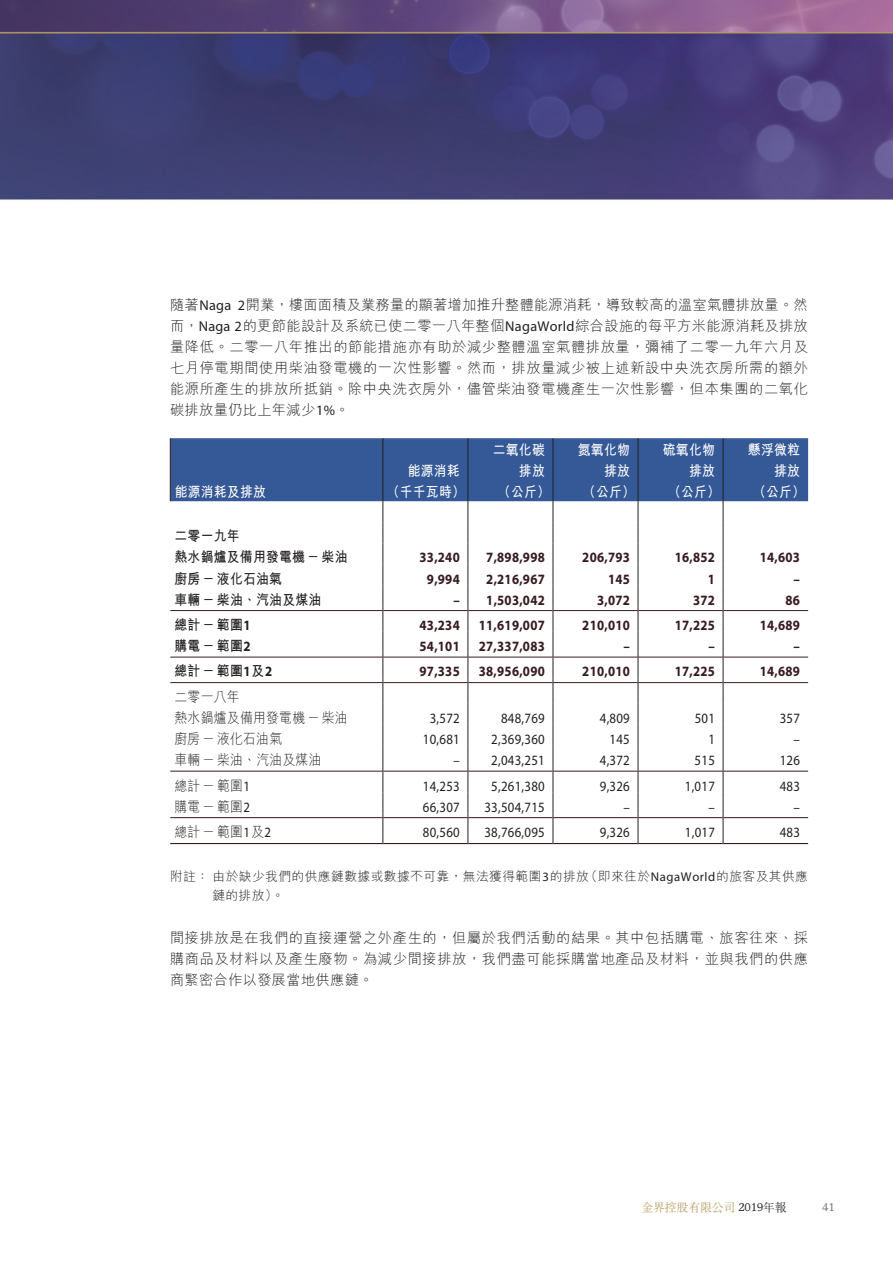
<style>
.page{position:relative;width:893px;height:1263px;background:#fff}
.page>*{position:absolute;margin:0;border:0;box-sizing:border-box;transform-origin:0 0}
.t1{font:300 14.25px/21px "M Hei HK";letter-spacing:.04em;color:#231f20;text-align:justify}
.t2{font:700 14.25px "Myriad Pro";letter-spacing:.02em;color:#361b1f;scale:.9 1}
.t3{font:14.25px "Myriad Pro";letter-spacing:.02em;color:#231f20;scale:.9 1}
.t4{font:700 14.25px/21px "M Hei HK";letter-spacing:.02em;color:#fff;scale:.9 1}
.t5{font:700 14.25px/21px "M Hei HK";letter-spacing:.02em;color:#231f20;scale:.9 1}
.t6{font:300 14.25px/21px "M Hei HK";letter-spacing:.02em;color:#231f20;scale:.9 1}
.t7{font:300 14.25px "M Hei HK";letter-spacing:.04em;color:#231f20;scale:.9 1}
.t8{font:300 12.75px/19.5px "M Hei HK";letter-spacing:.035em;color:#231f20}
.t9{font:300 12px "M Sung HK";letter-spacing:-.025em;color:#b39758}
.t10{font:12px "Garth Graphic Std";color:#6c6d70}
.s1{font-family:"Myriad Pro";font-weight:400}
.s2{font-family:"Myriad Pro"}
.s3{font-family:"Garth Graphic Std";font-weight:400;color:#231f20}
.s4{color:#231f20}
</style>
<div class="page">
<img style="left:0;top:0;width:893px;height:845px">
<svg style="left:170px;top:438px;width:638px;height:406px"></svg>
<hr style="left:170px;top:610px;width:212px;height:1px;background:#361b1f">
<hr style="left:383px;top:610px;width:85px;height:1px;background:#361b1f">
<hr style="left:468px;top:610px;width:85px;height:1px;background:#361b1f">
<hr style="left:553px;top:610px;width:85px;height:1px;background:#361b1f">
<hr style="left:638px;top:610px;width:85px;height:1px;background:#361b1f">
<hr style="left:723px;top:610px;width:85px;height:1px;background:#361b1f">
<hr style="left:170px;top:657px;width:212px;height:1px;background:#361b1f">
<hr style="left:383px;top:657px;width:85px;height:1px;background:#361b1f">
<hr style="left:468px;top:657px;width:85px;height:1px;background:#361b1f">
<hr style="left:553px;top:657px;width:85px;height:1px;background:#361b1f">
<hr style="left:638px;top:657px;width:85px;height:1px;background:#361b1f">
<hr style="left:723px;top:657px;width:85px;height:1px;background:#361b1f">
<hr style="left:170px;top:682px;width:212px;height:1px;background:#361b1f">
<hr style="left:383px;top:682px;width:85px;height:1px;background:#361b1f">
<hr style="left:468px;top:682px;width:85px;height:1px;background:#361b1f">
<hr style="left:553px;top:682px;width:85px;height:1px;background:#361b1f">
<hr style="left:638px;top:682px;width:85px;height:1px;background:#361b1f">
<hr style="left:723px;top:682px;width:85px;height:1px;background:#361b1f">
<hr style="left:170px;top:771px;width:212px;height:1px;background:#361b1f">
<hr style="left:383px;top:771px;width:85px;height:1px;background:#361b1f">
<hr style="left:468px;top:771px;width:85px;height:1px;background:#361b1f">
<hr style="left:553px;top:771px;width:85px;height:1px;background:#361b1f">
<hr style="left:638px;top:771px;width:85px;height:1px;background:#361b1f">
<hr style="left:723px;top:771px;width:85px;height:1px;background:#361b1f">
<hr style="left:170px;top:817px;width:212px;height:1px;background:#361b1f">
<hr style="left:383px;top:817px;width:85px;height:1px;background:#361b1f">
<hr style="left:468px;top:817px;width:85px;height:1px;background:#361b1f">
<hr style="left:553px;top:817px;width:85px;height:1px;background:#361b1f">
<hr style="left:638px;top:817px;width:85px;height:1px;background:#361b1f">
<hr style="left:723px;top:817px;width:85px;height:1px;background:#361b1f">
<hr style="left:170px;top:843px;width:212px;height:1px;background:#361b1f">
<hr style="left:383px;top:843px;width:85px;height:1px;background:#361b1f">
<hr style="left:468px;top:843px;width:85px;height:1px;background:#361b1f">
<hr style="left:553px;top:843px;width:85px;height:1px;background:#361b1f">
<hr style="left:638px;top:843px;width:85px;height:1px;background:#361b1f">
<hr style="left:723px;top:843px;width:85px;height:1px;background:#361b1f">
<p class="t1" style="left:170px;top:294px;width:639px">隨著<span class="s1">Naga 2</span>開業，樓面面積及業務量的顯著增加推升整體能源消耗，導致較高的溫室氣體排放量。然而，<span class="s1">Naga 2</span>的更節能設計及系統已使二零一八年整個<span class="s1">NagaWorld</span>綜合設施的每平方米能源消耗及排放量降低。二零一八年推出的節能措施亦有助於減少整體溫室氣體排放量，彌補了二零一九年六月及七月停電期間使用柴油發電機的一次性影響。然而，排放量減少被上述新設中央洗衣房所需的額外能源所產生的排放所抵銷。除中央洗衣房外，儘管柴油發電機產生一次性影響，但本集團的二氧化碳排放量仍比上年減少<span class="s1">1%</span>。</p>
<p class="t4" style="left:175px;top:480px;width:103px">能源消耗及排放</p>
<p class="t5" style="left:175px;top:524px;width:194px">二零一九年<br>熱水鍋爐及備用發電機－柴油</p>
<p class="t4" style="left:387px;top:459px;width:88px;text-indent:21px">能源消耗（千千瓦時）</p>
<p class="t4" style="left:493px;top:438px;width:59px">二氧化碳</p>
<p class="t4" style="left:519px;top:459px;width:30px">排放</p>
<p class="t4" style="left:498px;top:480px;width:59px">（公斤）</p>
<p class="t4" style="left:578px;top:438px;width:59px">氮氧化物</p>
<p class="t4" style="left:604px;top:459px;width:30px">排放</p>
<p class="t4" style="left:583px;top:480px;width:59px">（公斤）</p>
<p class="t4" style="left:663px;top:438px;width:59px">硫氧化物</p>
<p class="t4" style="left:689px;top:459px;width:30px">排放</p>
<p class="t4" style="left:668px;top:480px;width:59px">（公斤）</p>
<p class="t4" style="left:748px;top:438px;width:59px">懸浮微粒</p>
<p class="t4" style="left:774px;top:459px;width:30px">排放</p>
<p class="t4" style="left:753px;top:480px;width:59px">（公斤）</p>
<p class="t2" style="left:420px;top:548px;width:46px">33,240</p>
<p class="t2" style="left:486px;top:548px;width:67px">7,898,998</p>
<p class="t2" style="left:582px;top:548px;width:54px">206,793</p>
<p class="t2" style="left:675px;top:548px;width:46px">16,852</p>
<p class="t2" style="left:760px;top:548px;width:46px">14,603</p>
<p class="t5" style="left:175px;top:566px;width:121px">廚房－液化石油氣</p>
<p class="t2" style="left:427px;top:569px;width:38px">9,994</p>
<p class="t2" style="left:486px;top:569px;width:67px">2,216,967</p>
<p class="t2" style="left:608px;top:569px;width:26px">145</p>
<p class="t2" style="left:708px;top:569px;width:9px">1</p>
<p class="t2" style="left:794px;top:569px;width:9px">–</p>
<p class="t5" style="left:175px;top:587px;width:165px">車輛－柴油、汽油及煤油</p>
<p class="t2" style="left:453px;top:590px;width:103px">– 1,503,042</p>
<p class="t2" style="left:597px;top:590px;width:38px">3,072</p>
<p class="t2" style="left:693px;top:590px;width:26px">372</p>
<p class="t2" style="left:785px;top:590px;width:18px">86</p>
<p class="t5" style="left:175px;top:613px;width:86px">總計－範圍<span class="s2">1</span></p>
<p class="t2" style="left:420px;top:616px;width:46px">43,234</p>
<p class="t2" style="left:479px;top:616px;width:75px">11,619,007</p>
<p class="t2" style="left:582px;top:616px;width:54px">210,010</p>
<p class="t2" style="left:675px;top:616px;width:46px">17,225</p>
<p class="t2" style="left:760px;top:616px;width:46px">14,689</p>
<p class="t5" style="left:175px;top:634px;width:86px">購電－範圍<span class="s2">2</span></p>
<p class="t2" style="left:420px;top:637px;width:46px">54,101</p>
<p class="t2" style="left:479px;top:637px;width:75px">27,337,083</p>
<p class="t2" style="left:623px;top:637px;width:9px">–</p>
<p class="t2" style="left:708px;top:637px;width:9px">–</p>
<p class="t2" style="left:794px;top:637px;width:9px">–</p>
<p class="t5" style="left:175px;top:659px;width:110px">總計－範圍<span class="s2">1</span>及<span class="s2">2</span></p>
<p class="t2" style="left:420px;top:662px;width:46px">97,335</p>
<p class="t2" style="left:479px;top:662px;width:75px">38,956,090</p>
<p class="t2" style="left:582px;top:662px;width:54px">210,010</p>
<p class="t2" style="left:675px;top:662px;width:46px">17,225</p>
<p class="t2" style="left:760px;top:662px;width:46px">14,689</p>
<p class="t6" style="left:175px;top:686px;width:194px">二零一八年<br>熱水鍋爐及備用發電機－柴油</p>
<p class="t3" style="left:430px;top:709px;width:35px">3,572</p>
<p class="t3" style="left:501px;top:709px;width:50px">848,769</p>
<p class="t3" style="left:600px;top:709px;width:35px">4,809</p>
<p class="t3" style="left:695px;top:709px;width:24px">501</p>
<p class="t3" style="left:780px;top:709px;width:24px">357</p>
<p class="t7" style="left:175px;top:731px;width:121px">廚房－液化石油氣</p>
<p class="t3" style="left:423px;top:730px;width:42px">10,681</p>
<p class="t3" style="left:491px;top:730px;width:61px">2,369,360</p>
<p class="t3" style="left:610px;top:730px;width:24px">145</p>
<p class="t3" style="left:708px;top:730px;width:9px">1</p>
<p class="t3" style="left:794px;top:730px;width:9px">–</p>
<p class="t6" style="left:175px;top:749px;width:165px">車輛－柴油、汽油及煤油</p>
<p class="t3" style="left:453px;top:751px;width:103px">– 2,043,251</p>
<p class="t3" style="left:600px;top:751px;width:35px">4,372</p>
<p class="t3" style="left:695px;top:751px;width:24px">515</p>
<p class="t3" style="left:780px;top:751px;width:24px">126</p>
<p class="t7" style="left:175px;top:778px;width:86px">總計－範圍<span class="s1">1</span></p>
<p class="t3" style="left:423px;top:777px;width:42px">14,253</p>
<p class="t3" style="left:491px;top:777px;width:61px">5,261,380</p>
<p class="t3" style="left:600px;top:777px;width:35px">9,326</p>
<p class="t3" style="left:685px;top:777px;width:35px">1,017</p>
<p class="t3" style="left:780px;top:777px;width:24px">483</p>
<p class="t7" style="left:175px;top:799px;width:86px">購電－範圍<span class="s1">2</span></p>
<p class="t3" style="left:423px;top:798px;width:42px">66,307</p>
<p class="t3" style="left:484px;top:798px;width:69px">33,504,715</p>
<p class="t3" style="left:623px;top:798px;width:9px">–</p>
<p class="t3" style="left:708px;top:798px;width:9px">–</p>
<p class="t3" style="left:794px;top:798px;width:9px">–</p>
<p class="t7" style="left:175px;top:824px;width:109px">總計－範圍<span class="s1">1</span>及<span class="s1">2</span></p>
<p class="t3" style="left:423px;top:823px;width:42px">80,560</p>
<p class="t3" style="left:484px;top:823px;width:69px">38,766,095</p>
<p class="t3" style="left:600px;top:823px;width:35px">9,326</p>
<p class="t3" style="left:685px;top:823px;width:35px">1,017</p>
<p class="t3" style="left:780px;top:823px;width:24px">483</p>
<p class="t8" style="left:213px;top:866px;width:597px;text-indent:-43px">附註：由於缺少我們的供應鏈數據或數據不可靠，無法獲得範圍<span class="s1">3</span>的排放（即來往於<span class="s1">NagaWorld</span>的旅客及其供應鏈的排放）。</p>
<p class="t1" style="left:170px;top:926px;width:639px">間接排放是在我們的直接運營之外產生的，但屬於我們活動的結果。其中包括購電、旅客往來、採購商品及材料以及產生廢物。為減少間接排放，我們盡可能採購當地產品及材料，並與我們的供應商緊密合作以發展當地供應鏈。</p>
<p class="t9" style="left:641px;top:1199px;width:147px">金界控股有限公司 <span class="s3">2019</span><span class="s4">年報</span></p>
<p class="t10" style="left:822px;top:1200px;width:14px">41</p>
</div>
